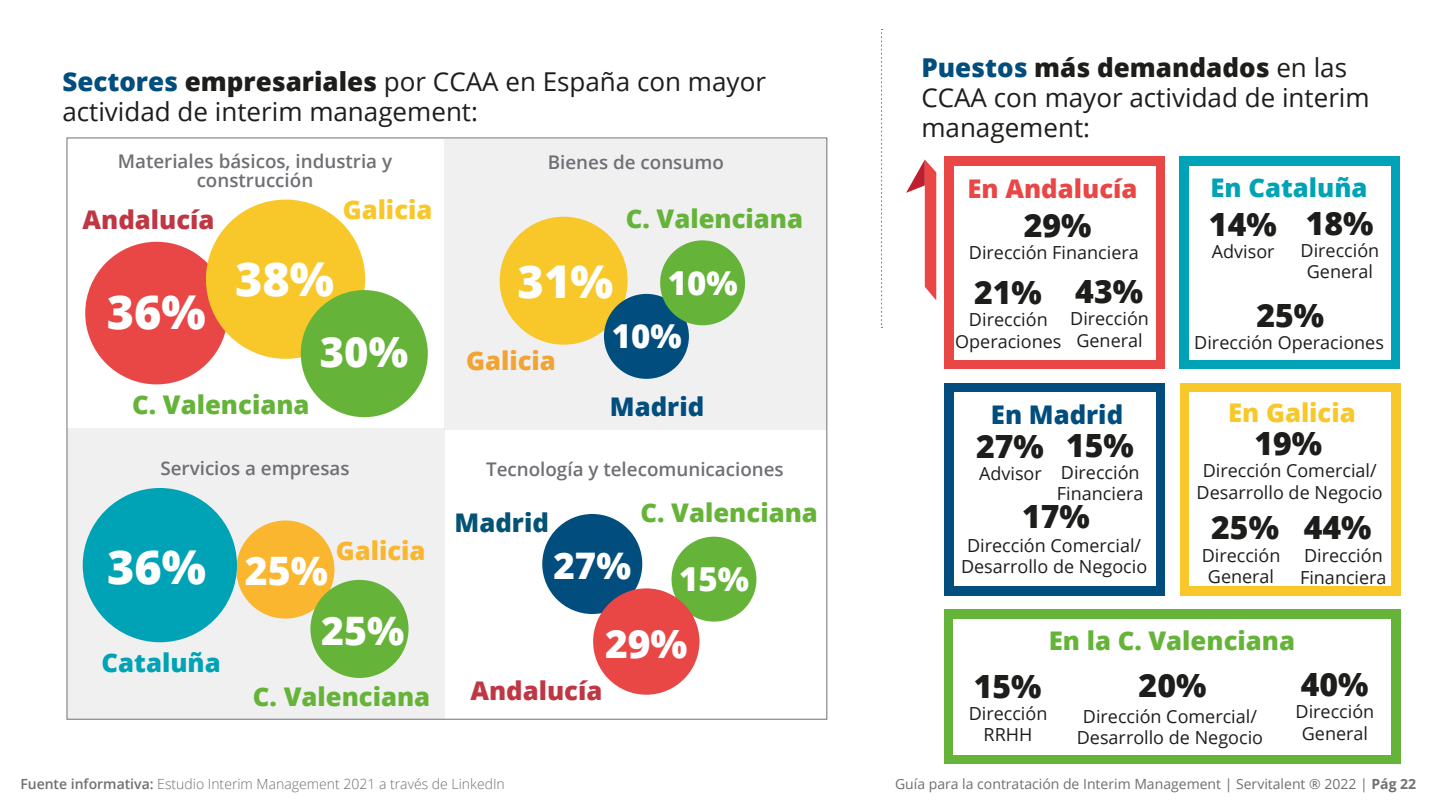
<style>
.page{position:relative;width:1440px;height:810px;background:#fff}
.page>*{position:absolute;margin:0;border:0;box-sizing:border-box;transform-origin:0 0}
.t1{font:800 46.8px "Open Sans";color:#fff}
.t2{font:800 45.2px "Open Sans";color:#fff}
.t3{font:800 41.6px "Open Sans";color:#fff}
.t4{font:800 39.2px "Open Sans";color:#fff}
.t5{font:800 39px "Open Sans";color:#fff}
.t6{font:800 36.6px "Open Sans";color:#fff}
.t7{font:800 33px "Open Sans";color:#fff}
.t8{font:800 32px/66.8px "Open Sans";color:#1d1d1b}
.t9{font:26px/30px "Open Sans";color:#1d1d1b}
.t10{font:800 25.6px "Open Sans";color:#65b439}
.t11{font:800 25.6px "Open Sans";color:#c03744}
.t12{font:800 25.6px "Open Sans";color:#00a3b5}
.t13{font:800 25.6px "Open Sans";color:#f8c82a}
.t14{font:800 25.6px "Open Sans";color:#004d7e}
.t15{font:800 25.6px "Open Sans";color:#e94646}
.t16{font:800 25.6px "Open Sans";color:#fab62e}
.t17{font:800 25.6px "Open Sans";color:#f0a434}
.t18{font:800 25.6px "Open Sans";color:#025375}
.t19{font:600 18.8px/18.8px "Open Sans";color:#716e74;text-align:center}
.t20{font:18px/21.6px "Open Sans";color:#1d1d1b;text-align:center}
.t21{font:14px "Open Sans";color:#716e74}
.t22{font:300 14px "Open Sans";color:#716e74}
.s1{font-weight:800;color:#004d7e}
.s2{font-weight:800}
.s3{font-weight:600}
.s4{font-weight:700}
</style>
<div class="page">
<div style="left:945px;top:156px;width:220px;height:213px;background:#e94646"></div>
<div style="left:954px;top:166px;width:201px;height:194px;background:#fff"></div>
<div style="left:1180px;top:156px;width:220px;height:213px;background:#00a3b5"></div>
<div style="left:1189px;top:166px;width:201px;height:193px;background:#fff"></div>
<div style="left:945px;top:383px;width:220px;height:213px;background:#004d7e"></div>
<div style="left:954px;top:392px;width:201px;height:194px;background:#fff"></div>
<div style="left:1180px;top:383px;width:220px;height:213px;background:#f8c82a"></div>
<div style="left:1189px;top:392px;width:202px;height:194px;background:#fff"></div>
<div style="left:944px;top:609px;width:457px;height:155px;background:#65b439"></div>
<div style="left:954px;top:619px;width:437px;height:136px;background:#fff"></div>
<div style="left:67px;top:429px;width:378px;height:290px;background:#f1f0f1"></div>
<div style="left:445px;top:139px;width:382px;height:291px;background:#f1f0f1"></div>
<div style="left:85px;top:242px;width:143px;height:142px;background:#e94646;border-radius:50%"></div>
<div style="left:500px;top:217px;width:128px;height:128px;background:#f8c82a;border-radius:50%"></div>
<div style="left:206px;top:200px;width:159px;height:159px;background:#f8c82a;border-radius:50%"></div>
<div style="left:236px;top:520px;width:98px;height:99px;background:#fab62e;border-radius:50%"></div>
<div style="left:672px;top:537px;width:84px;height:85px;background:#65b439;border-radius:50%"></div>
<div style="left:542px;top:514px;width:100px;height:100px;background:#004d7e;border-radius:50%"></div>
<div style="left:310px;top:580px;width:99px;height:98px;background:#65b439;border-radius:50%"></div>
<div style="left:83px;top:488px;width:154px;height:154px;background:#00a3b5;border-radius:50%"></div>
<div style="left:593px;top:588px;width:106px;height:107px;background:#e94646;border-radius:50%"></div>
<svg style="left:881px;top:29px;width:1px;height:299px"></svg>
<div style="left:301px;top:290px;width:127px;height:127px;background:#65b439;border-radius:50%"></div>
<div style="left:604px;top:294px;width:85px;height:85px;background:#004d7e;border-radius:50%"></div>
<div style="left:660px;top:240px;width:85px;height:85px;background:#65b439;border-radius:50%"></div>
<svg style="left:906px;top:160px;width:30px;height:140px"></svg>
<h3 class="t9" style="left:62px;top:66px;width:705px"><span class="s1">Sectores</span> <span class="s2">empresariales</span> por CCAA en España con mayor actividad de interim management:</h3>
<p class="t19" style="left:118px;top:151px;width:276px">Materiales básicos, industria y construcción</p>
<p class="t19" style="left:548px;top:152px;width:178px">Bienes de consumo</p>
<h3 class="t11" style="left:83px;top:200px;width:134px">Andalucía</h3>
<h1 class="t1" style="left:107px;top:276px;width:101px">36%</h1>
<h3 class="t13" style="left:343px;top:190px;width:91px">Galicia</h3>
<h1 class="t1" style="left:235px;top:243px;width:101px">38%</h1>
<h2 class="t2" style="left:518px;top:247px;width:97px">31%</h2>
<h3 class="t10" style="left:626px;top:199px;width:179px">C. Valenciana</h3>
<h3 class="t7" style="left:668px;top:258px;width:71px">10%</h3>
<h3 class="t3" style="left:320px;top:321px;width:90px">30%</h3>
<h3 class="t17" style="left:466px;top:341px;width:91px">Galicia</h3>
<h3 class="t7" style="left:612px;top:311px;width:71px">10%</h3>
<h3 class="t10" style="left:132px;top:385px;width:179px">C. Valenciana</h3>
<h3 class="t14" style="left:610px;top:387px;width:96px">Madrid</h3>
<p class="t19" style="left:160px;top:459px;width:191px">Servicios a empresas</p>
<p class="t19" style="left:486px;top:459px;width:299px">Tecnología y telecomunicaciones</p>
<h1 class="t1" style="left:107px;top:531px;width:101px">36%</h1>
<h3 class="t12" style="left:102px;top:644px;width:121px">Cataluña</h3>
<h3 class="t18" style="left:455px;top:503px;width:96px">Madrid</h3>
<h3 class="t16" style="left:336px;top:531px;width:91px">Galicia</h3>
<h3 class="t4" style="left:245px;top:541px;width:85px">25%</h3>
<h3 class="t6" style="left:553px;top:538px;width:79px">27%</h3>
<h3 class="t10" style="left:641px;top:493px;width:179px">C. Valenciana</h3>
<h3 class="t7" style="left:679px;top:554px;width:71px">15%</h3>
<h3 class="t4" style="left:321px;top:601px;width:85px">25%</h3>
<h3 class="t10" style="left:253px;top:677px;width:179px">C. Valenciana</h3>
<h3 class="t5" style="left:605px;top:614px;width:84px">29%</h3>
<h3 class="t11" style="left:470px;top:672px;width:134px">Andalucía</h3>
<h3 class="t9" style="left:921px;top:51px;width:450px"><span class="s1">Puestos</span> <span class="s2">más demandados</span> en las<br>CCAA con mayor actividad de interim management:</h3>
<h3 class="t15" style="left:967px;top:169px;width:172px">En Andalucía</h3>
<h3 class="t12" style="left:1210px;top:168px;width:159px">En Cataluña</h3>
<h3 class="t8" style="left:1075px;top:190px;width:69px;text-indent:-52px">29%<br>43%</h3>
<p class="t20" style="left:1070px;top:308px;width:80px">Dirección<br>General</p>
<p class="t20" style="left:969px;top:241px;width:171px">Dirección Financiera</p>
<h3 class="t8" style="left:974px;top:257px;width:69px">21%</h3>
<p class="t20" style="left:955px;top:308px;width:108px">Dirección<br>Operaciones</p>
<h3 class="t8" style="left:1209px;top:189px;width:69px">14%</h3>
<p class="t20" style="left:1212px;top:240px;width:64px">Advisor</p>
<h3 class="t8" style="left:1306px;top:188px;width:69px">18%</h3>
<p class="t20" style="left:1301px;top:239px;width:80px">Dirección<br>General</p>
<h3 class="t8" style="left:1256px;top:280px;width:69px">25%</h3>
<p class="t20" style="left:1194px;top:331px;width:191px">Dirección Operaciones</p>
<h3 class="t14" style="left:991px;top:395px;width:134px">En Madrid</h3>
<h3 class="t13" style="left:1228px;top:393px;width:129px">En Galicia</h3>
<h3 class="t8" style="left:1254px;top:408px;width:69px">19%</h3>
<p class="t20" style="left:1197px;top:459px;width:188px">Dirección Comercial/<br>Desarrollo de Negocio</p>
<h3 class="t8" style="left:1211px;top:492px;width:69px">25%</h3>
<h3 class="t8" style="left:1066px;top:410px;width:69px">15%</h3>
<p class="t20" style="left:1057px;top:461px;width:88px;text-align:left">Dirección<br>Financiera</p>
<h3 class="t8" style="left:976px;top:411px;width:69px">27%</h3>
<p class="t20" style="left:979px;top:462px;width:64px">Advisor</p>
<h3 class="t8" style="left:1022px;top:481px;width:69px">17%</h3>
<h3 class="t8" style="left:1304px;top:493px;width:69px">44%</h3>
<p class="t20" style="left:961px;top:534px;width:188px">Dirección Comercial/<br>Desarrollo de Negocio</p>
<p class="t20" style="left:1202px;top:544px;width:80px">Dirección<br>General</p>
<p class="t20" style="left:1300px;top:544px;width:88px;text-align:left">Dirección<br>Financiera</p>
<h3 class="t10" style="left:1049px;top:622px;width:248px">En la C. Valenciana</h3>
<h3 class="t8" style="left:974px;top:651px;width:69px">15%</h3>
<p class="t20" style="left:969px;top:702px;width:80px">Dirección<br>RRHH</p>
<h3 class="t8" style="left:1139px;top:650px;width:69px">20%</h3>
<p class="t20" style="left:1077px;top:705px;width:188px">Dirección Comercial/<br>Desarrollo de Negocio</p>
<h3 class="t8" style="left:1301px;top:650px;width:69px">40%</h3>
<p class="t20" style="left:1296px;top:700px;width:80px">Dirección<br>General</p>
<p class="t22" style="left:20px;top:775px;width:486px"><span class="s3">Fuente informativa:</span> Estudio Interim Management 2021 a través de LinkedIn</p>
<p class="t21" style="left:895px;top:775px;width:523px">Guía para la contratación de Interim Management | Servitalent ® 2022 | <span class="s4">Pág 22</span></p>
</div>
